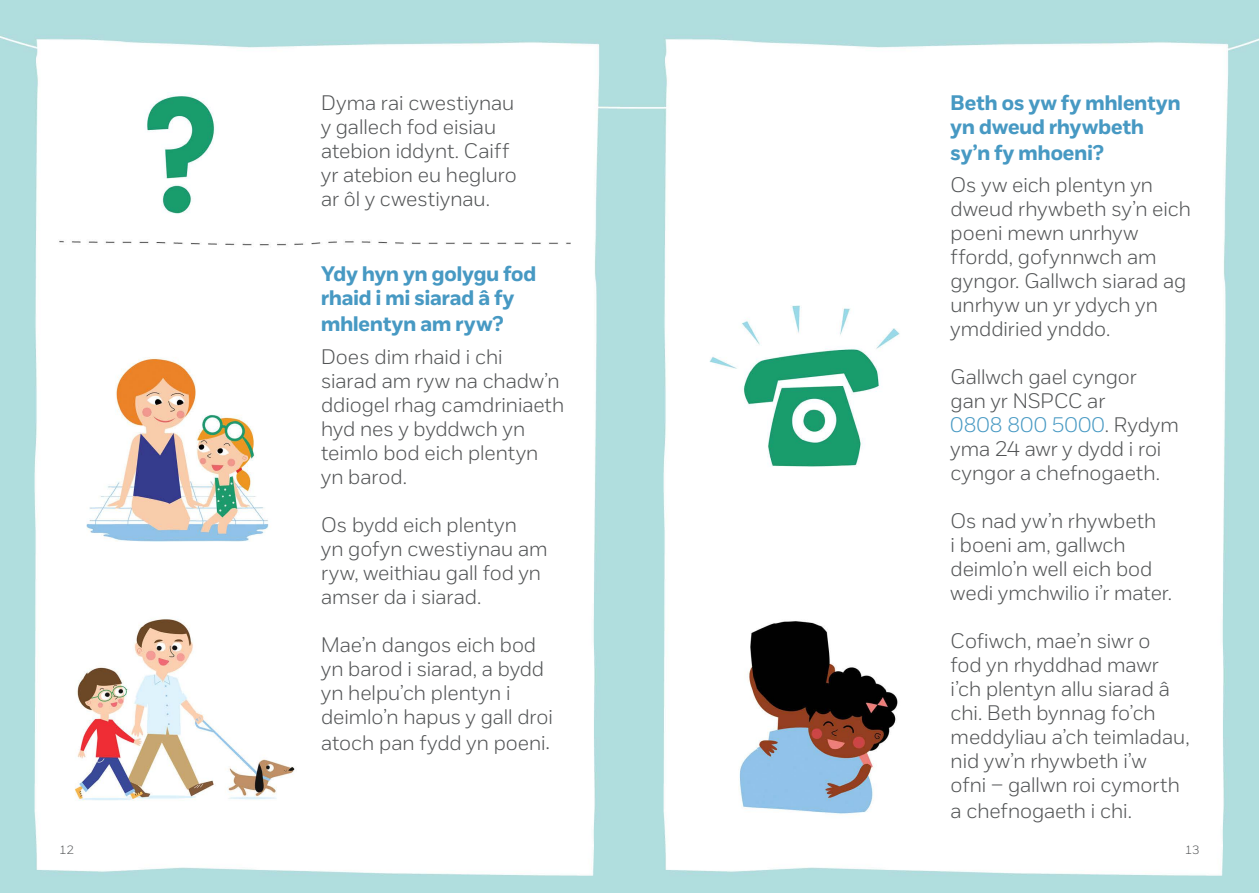
<style>
.page{position:relative;width:1259px;height:893px;background:#fff}
.page>*{position:absolute;margin:0;border:0;box-sizing:border-box;transform-origin:0 0}
.t1{font:300 21px/24px "NSPCC";color:#525455}
.t2{font:700 21px/24.9px "NSPCC";letter-spacing:.005em;color:#4799c3}
.t3{font:300 12px "NSPCC";color:#525455}
.s1{font-size:22.5px}
.s2{color:#4799c3}
</style>
<div class="page">
<img style="left:0;top:0;width:1259px;height:893px">
<p class="t1" style="left:321px;top:90px;width:197px">Dyma rai cwestiynau y gallech fod eisiau atebion iddynt. Caiff yr atebion eu hegluro ar ôl y cwestiynau.</p>
<p class="t2" style="left:321px;top:262px;width:217px">Ydy hyn yn golygu fod rhaid i mi siarad â fy mhlentyn am ryw?</p>
<p class="t1" style="left:321px;top:344px;width:244px">Does dim rhaid i chi<br>siarad am ryw na chadw’n ddiogel rhag camdriniaeth hyd nes y byddwch yn teimlo bod eich plentyn yn barod.</p>
<p class="t1" style="left:321px;top:512px;width:228px">Os bydd eich plentyn<br>yn gofyn cwestiynau am ryw, weithiau gall fod yn amser da i siarad.</p>
<p class="t1" style="left:321px;top:632px;width:233px;line-height:24.5px">Mae’n dangos eich bod yn barod i siarad, a bydd yn helpu’ch plentyn i deimlo’n hapus y gall droi atoch pan fydd yn poeni<span class="s1">.</span></p>
<p class="t2" style="left:950px;top:90px;width:231px">Beth os yw fy mhlentyn yn dweud rhywbeth sy’n fy mhoeni?</p>
<p class="t1" style="left:950px;top:172px;width:242px">Os yw eich plentyn yn dweud rhywbeth sy’n eich poeni mewn unrhyw ffordd, gofynnwch am gyngor. Gallwch siarad ag unrhyw un yr ydych yn ymddiried ynddo.</p>
<p class="t1" style="left:950px;top:365px;width:230px">Gallwch gael cyngor<br>gan yr NSPCC ar<br><span class="s2">0808 800 5000</span>. Rydym yma 24 awr y dydd i roi cyngor a chefnogaeth.</p>
<p class="t1" style="left:950px;top:509px;width:223px">Os nad yw’n rhywbeth<br>i boeni am, gallwch deimlo’n well eich bod wedi ymchwilio i’r mater.</p>
<p class="t1" style="left:950px;top:628px;width:240px">Cofiwch, mae’n siwr o<br>fod yn rhyddhad mawr i’ch plentyn allu siarad â chi. Beth bynnag fo’ch meddyliau a’ch teimladau, nid yw’n rhywbeth i’w<br>ofni – gallwn roi cymorth a chefnogaeth i chi.</p>
<p class="t3" style="left:60px;top:843px;width:16px">12</p>
<p class="t3" style="left:1185px;top:843px;width:16px">13</p>
</div>
